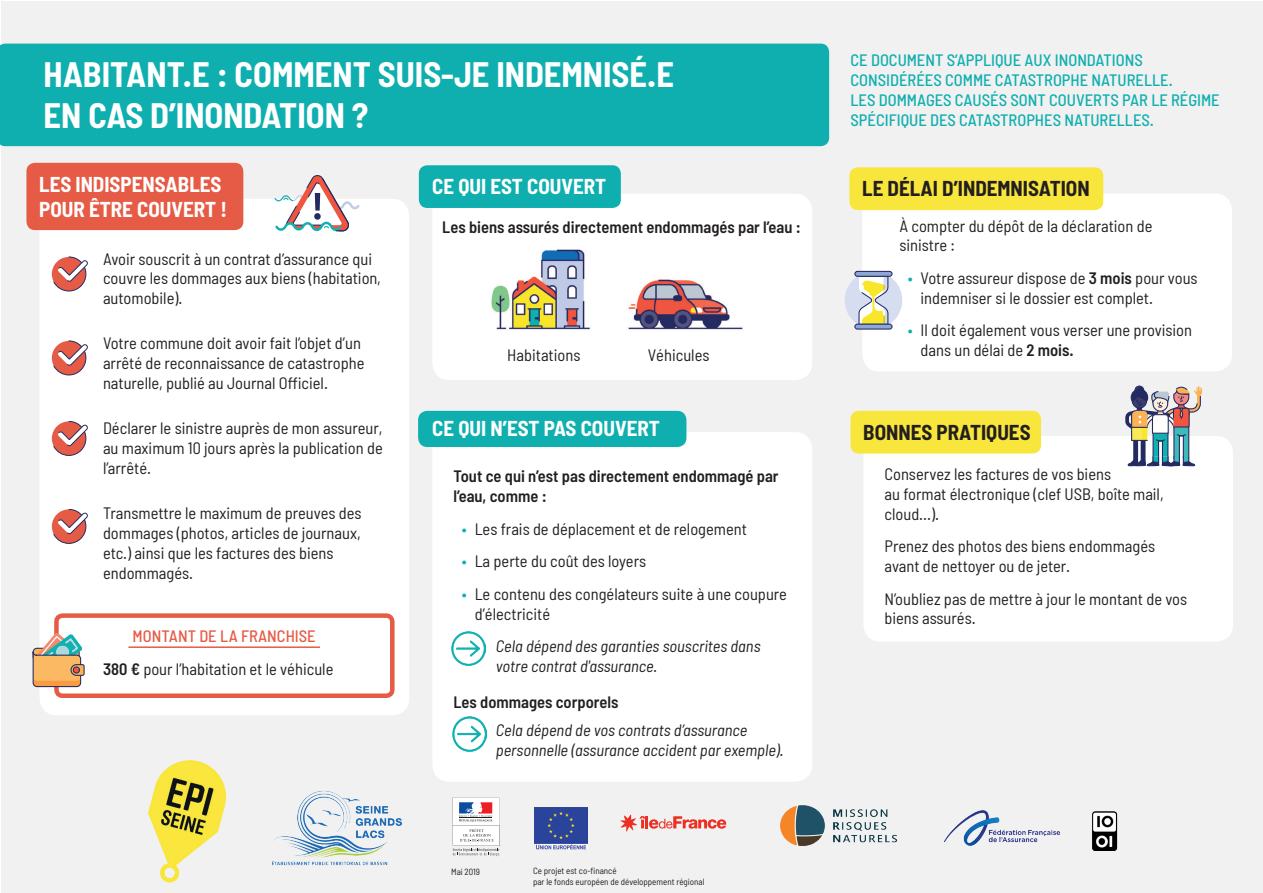
<style>
.page{position:relative;width:1263px;height:893px;background:#fff}
.page>*{position:absolute;margin:0;border:0;box-sizing:border-box;transform-origin:0 0}
.t1{font:700 semi-condensed 34.5px/41.4px "Barlow";color:#fff}
.t2{font:700 semi-condensed 21px/25.2px "Barlow";color:#fff}
.t3{font:700 semi-condensed 21px "Barlow";color:#231f20}
.t4{font:semi-condensed 16.5px/19.8px "Barlow";color:#231f20}
.t5{font:500 semi-condensed 16.5px/19.8px "Barlow";color:#0fafb0}
.t6{font:italic semi-condensed 16.5px/19.8px "Barlow";color:#231f20}
.t7{font:600 semi-condensed 16.5px/19.8px "Barlow";color:#231f20}
.t8{font:semi-condensed 9px/10.8px "Barlow";color:#231f20}
.t9{font:semi-condensed 6.15px "Barlow";color:#231f20}
.t10{font:semi-condensed 6px "Barlow";color:#231f20}
.s1{font-weight:500;color:#e65b46}
.s2{font-weight:600}
.s3{color:#0fafb0}
</style>
<div class="page">
<div style="left:1px;top:1px;width:1262px;height:892px;background:#f0f1f0"></div>
<div style="left:432px;top:194px;width:380px;height:186px;background:#fff;border-radius:17px"></div>
<div style="left:862px;top:193px;width:370px;height:178px;background:#fff;border-radius:17px"></div>
<div style="left:863px;top:436px;width:370px;height:206px;background:#fff;border-radius:17px"></div>
<div style="left:849px;top:167px;width:254px;height:43px;background:#f9e63c;border-radius:9px"></div>
<div style="left:850px;top:411px;width:191px;height:42px;background:#f9e63c;border-radius:9px"></div>
<div style="left:432px;top:432px;width:380px;height:350px;background:#fff;border-radius:17px"></div>
<div style="left:40px;top:199px;width:369px;height:516px;background:#fff;border-radius:17px"></div>
<div style="left:419px;top:165px;width:202px;height:43px;background:#0fafb0;border-radius:9px"></div>
<div style="left:419px;top:412px;width:267px;height:34px;background:#0fafb0;border-radius:9px"></div>
<div style="left:418px;top:411px;width:268px;height:36px;border:2px solid #0fafb0;border-radius:9px"></div>
<div style="left:26px;top:163px;width:217px;height:67px;background:#e65b46;border-radius:9px"></div>
<div style="left:54px;top:613px;width:340px;height:85px;border:4px solid #e65b46;border-radius:6px"></div>
<div style="left:0;top:44px;width:829px;height:102px;background:#0fafb0"></div>
<img style="left:451px;top:631px;width:35px;height:35px">
<img style="left:452px;top:716px;width:34px;height:35px">
<hr style="left:128px;top:646px;width:192px;height:2px;background:#e65b46">
<img style="left:491px;top:249px;width:252px;height:81px">
<div style="left:845px;top:271px;width:57px;height:58px;background:#d6ddf0;border-radius:50%"></div>
<svg style="left:858px;top:277px;width:31px;height:47px"></svg>
<div style="left:855px;top:324px;width:37px;height:5px;background:#8ea7d5;border-radius:2px"></div>
<div style="left:854px;top:324px;width:38px;height:6px;border:1px solid #242b61;border-radius:2px"></div>
<div style="left:855px;top:271px;width:37px;height:5px;background:#8ea7d5;border-radius:2px"></div>
<div style="left:854px;top:271px;width:38px;height:6px;border:1px solid #242b61;border-radius:2px"></div>
<svg style="left:1125px;top:385px;width:77px;height:82px"></svg>
<svg style="left:53px;top:257px;width:35px;height:34px"></svg>
<svg style="left:53px;top:341px;width:35px;height:34px"></svg>
<svg style="left:53px;top:421px;width:35px;height:35px"></svg>
<svg style="left:53px;top:509px;width:35px;height:35px"></svg>
<svg style="left:32px;top:633px;width:53px;height:55px"></svg>
<div style="left:73px;top:666px;width:7px;height:8px;border:1px solid #242b61;border-radius:50%"></div>
<svg style="left:274px;top:175px;width:86px;height:57px"></svg>
<img style="left:781px;top:805px;width:117px;height:41px">
<img style="left:944px;top:810px;width:117px;height:36px">
<img style="left:148px;top:760px;width:79px;height:123px">
<img style="left:272px;top:791px;width:130px;height:75px">
<svg style="left:453px;top:797px;width:47px;height:59px"></svg>
<svg style="left:620px;top:814px;width:106px;height:18px"></svg>
<img style="left:534px;top:808px;width:53px;height:41px">
<img style="left:1092px;top:812px;width:26px;height:39px">
<h1 class="t1" style="left:44px;top:53px;width:632px">HABITANT.E : COMMENT SUIS-JE INDEMNISÉ.E<br>EN CAS D’INONDATION ?</h1>
<p class="t5" style="left:850px;top:50px;width:371px">CE DOCUMENT S’APPLIQUE AUX INONDATIONS CONSIDÉRÉES COMME CATASTROPHE NATURELLE.<br>LES DOMMAGES CAUSÉS SONT COUVERTS PAR LE RÉGIME SPÉCIFIQUE DES CATASTROPHES NATURELLES.</p>
<p class="t2" style="left:39px;top:171px;width:189px">LES INDISPENSABLES<br>POUR ÊTRE COUVERT !</p>
<p class="t4" style="left:103px;top:248px;width:279px">Avoir souscrit à un contrat d’assurance qui couvre les dommages aux biens (habitation, automobile).</p>
<p class="t4" style="left:103px;top:333px;width:263px">Votre commune doit avoir fait l’objet d’un arrêté de reconnaissance de catastrophe naturelle, publié au Journal Officiel.</p>
<p class="t4" style="left:103px;top:418px;width:281px;text-align:justify">Déclarer le sinistre auprès de mon assureur, au maximum 10 jours après la publication de l’arrêté.</p>
<p class="t4" style="left:103px;top:503px;width:260px">Transmettre le maximum de preuves des dommages (photos, articles de journaux, etc.) ainsi que les factures des biens endommagés.</p>
<p class="t9" style="left:193px;top:258px;width:10px">P34</p>
<p class="t9" style="left:310px;top:258px;width:10px">P80</p>
<p class="t4" style="left:103px;top:620px;width:232px;line-height:32.4px;text-indent:30px"><span class="s1">MONTANT DE LA FRANCHISE<br></span><span class="s2">380 €</span> pour l’habitation et le véhicule</p>
<p class="t2" style="left:432px;top:174px;width:176px">CE QUI EST COUVERT</p>
<p class="t3" style="left:862px;top:176px;width:229px">LE DÉLAI D’INDEMNISATION</p>
<p class="t4" style="left:899px;top:215px;width:255px">À compter du dépôt de la déclaration de sinistre :</p>
<p class="t4" style="left:921px;top:268px;width:279px;text-indent:-13px"><span class="s3">•</span> Votre assureur dispose de <span class="s2">3 mois</span> pour vous indemniser si le dossier est complet.</p>
<p class="t4" style="left:921px;top:320px;width:273px;text-indent:-13px"><span class="s3">•</span> Il doit également vous verser une provision dans un délai de <span class="s2">2 mois.</span></p>
<p class="t7" style="left:442px;top:217px;width:360px">Les biens assurés directement endommagés par l’eau :</p>
<p class="t4" style="left:507px;top:344px;width:75px">Habitations</p>
<p class="t4" style="left:648px;top:344px;width:63px">Véhicules</p>
<p class="t10" style="left:508px;top:349px;width:10px">P93</p>
<p class="t10" style="left:983px;top:349px;width:10px">P80</p>
<p class="t2" style="left:432px;top:415px;width:229px">CE QUI N’EST PAS COUVERT</p>
<p class="t7" style="left:453px;top:466px;width:327px">Tout ce qui n’est pas directement endommagé par l’eau, comme :</p>
<p class="t4" style="left:462px;top:518px;width:286px"><span class="s3">•</span> Les frais de déplacement et de relogement</p>
<p class="t4" style="left:462px;top:551px;width:186px"><span class="s3">•</span> La perte du coût des loyers</p>
<p class="t4" style="left:475px;top:583px;width:314px;text-indent:-13px"><span class="s3">•</span> Le contenu des congélateurs suite à une coupure d’électricité</p>
<p class="t6" style="left:496px;top:636px;width:266px">Cela dépend des garanties souscrites dans votre contrat d'assurance.</p>
<p class="t7" style="left:453px;top:691px;width:166px">Les dommages corporels</p>
<p class="t6" style="left:496px;top:720px;width:289px">Cela dépend de vos contrats d’assurance personnelle (assurance accident par exemple).</p>
<p class="t8" style="left:451px;top:866px;width:30px">Mai 2019</p>
<p class="t8" style="left:533px;top:865px;width:173px">Ce projet est co-financé<br>par le fonds européen de développement régional</p>
<p class="t3" style="left:863px;top:419px;width:169px">BONNES PRATIQUES</p>
<p class="t4" style="left:884px;top:464px;width:281px">Conservez les factures de vos biens<br>au format électronique (clef USB, boîte mail, cloud...).</p>
<p class="t4" style="left:884px;top:536px;width:272px">Prenez des photos des biens endommagés avant de nettoyer ou de jeter.</p>
<p class="t4" style="left:884px;top:588px;width:304px">N’oubliez pas de mettre à jour le montant de vos biens assurés.</p>
<p class="t9" style="left:1157px;top:483px;width:7px">P6</p>
</div>
